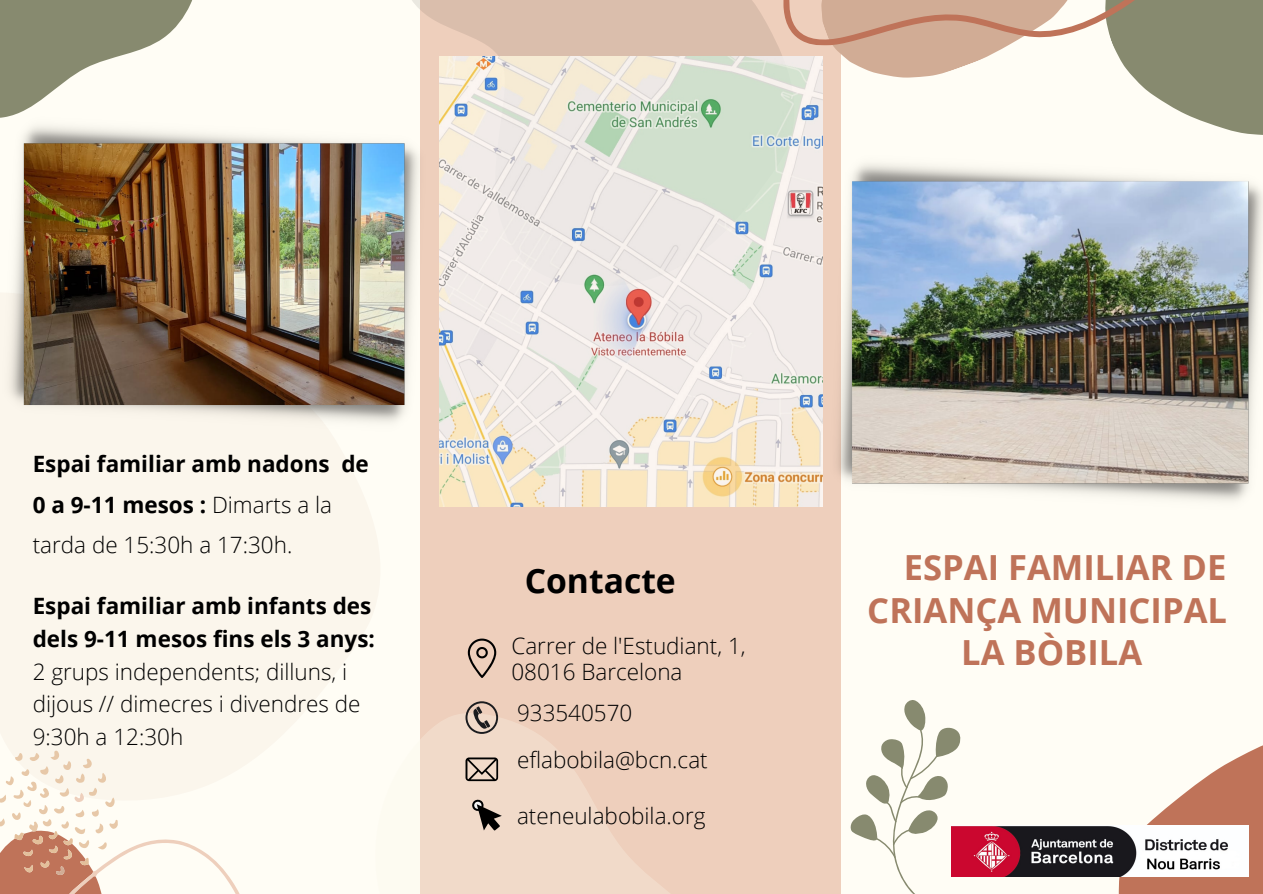
<style>
.page{position:relative;width:1263px;height:894px;background:#fff}
.page>*{position:absolute;margin:0;border:0;box-sizing:border-box;transform-origin:0 0}
.t1{font:700 34.5px "Open Sans";color:#bf7359}
.t2{font:700 33.6px "Open Sans";color:#000}
.t3{font:300 22.5px/32.5px "Open Sans";color:#000}
.t4{font:700 22.5px/40.5px "Open Sans";color:#000}
.s1{font-weight:300}
</style>
<div class="page">
<div style="left:0;top:0;width:1263px;height:893px;background:#fffdf5"></div>
<svg style="left:1064px;top:745px;width:199px;height:148px"></svg>
<svg style="left:0;top:0;width:192px;height:118px"></svg>
<div style="left:421px;top:0;width:420px;height:893px;background:#eecfbc"></div>
<svg style="left:420px;top:669px;width:249px;height:224px;fill:#f1dac9"></svg>
<svg style="left:412px;top:0;width:355px;height:117px;fill:#dabeac"></svg>
<svg style="left:767px;top:0;width:496px;height:135px"></svg>
<svg style="left:0;top:750px;width:239px;height:143px"></svg>
<svg style="left:850px;top:700px;width:111px;height:193px"></svg>
<img style="left:837px;top:164px;width:426px;height:337px">
<img style="left:952px;top:824px;width:297px;height:52px">
<img style="left:3px;top:117px;width:418px;height:315px">
<img style="left:439px;top:56px;width:384px;height:450px">
<svg style="left:465px;top:701px;width:33px;height:32px"></svg>
<svg style="left:468px;top:638px;width:28px;height:39px"></svg>
<svg style="left:471px;top:798px;width:31px;height:32px"></svg>
<svg style="left:465px;top:757px;width:33px;height:23px"></svg>
<p class="t4" style="left:33px;top:443px;width:338px">Espai familiar amb nadons de<br>0 a 9-11 mesos : <span class="s1">Dimarts a la tarda de 15:30h a 17:30h.</span></p>
<p class="t4" style="left:33px;top:589px;width:344px;line-height:32.5px">Espai familiar amb infants des dels 9-11 mesos fins els 3 anys:</p>
<p class="t3" style="left:33px;top:654px;width:329px">2 grups independents; dilluns, i dijous // dimecres i divendres de<br>9:30h a 12:30h</p>
<h2 class="t2" style="left:525px;top:557px;width:153px">Contacte</h2>
<p class="t3" style="left:511px;top:632px;width:236px;line-height:25.8px">Carrer de l'Estudiant, 1,<br>08016 Barcelona</p>
<p class="t3" style="left:517px;top:688px;width:192px;line-height:47.2px">933540570 eflabobila@bcn.cat</p>
<p class="t3" style="left:517px;top:798px;width:190px">ateneulabobila.org</p>
<h1 class="t1" style="left:904px;top:543px;width:324px">ESPAI FAMILIAR DE</h1>
<h1 class="t1" style="left:867px;top:585px;width:361px">CRIANÇA MUNICIPAL</h1>
<h1 class="t1" style="left:961px;top:628px;width:183px">LA BÒBILA</h1>
</div>
